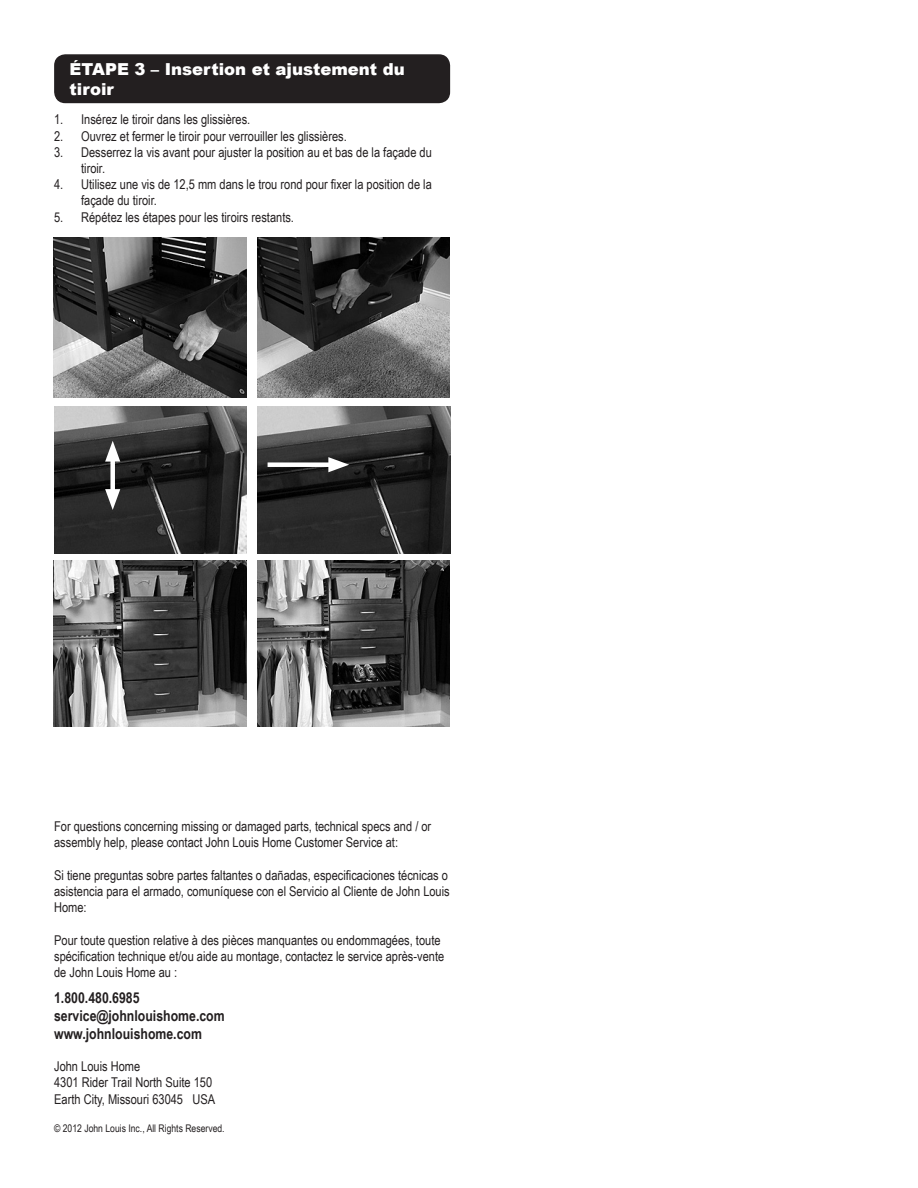
<style>
.page{position:relative;width:918px;height:1188px;background:#fff}
.page>*{position:absolute;margin:0;border:0;box-sizing:border-box;transform-origin:0 0}
.t1{font:900 16.5px/19.8px "Arial";color:#fff}
.t2{font:700 15px "Arial Narrow";color:#231f20}
.t3{font:13.5px/16.2px "Arial Narrow";color:#231f20}
.t4{font:10.5px "Arial Narrow";color:#231f20}
</style>
<div class="page">
<div style="left:55px;top:55px;width:394px;height:47px;background:#231f20;border-radius:10px"></div>
<div style="left:54px;top:54px;width:396px;height:49px;border:2px solid #231f20;border-radius:10px"></div>
<img style="left:257px;top:238px;width:193px;height:160px">
<img style="left:54px;top:238px;width:192px;height:160px">
<img style="left:258px;top:406px;width:192px;height:147px">
<img style="left:54px;top:406px;width:193px;height:147px">
<img style="left:257px;top:560px;width:193px;height:166px">
<img style="left:54px;top:560px;width:192px;height:166px">
<div style="left:110px;top:453px;width:5px;height:44px;background:#fff"></div>
<svg style="left:105px;top:441px;width:15px;height:21px"></svg>
<svg style="left:105px;top:489px;width:15px;height:21px"></svg>
<div style="left:268px;top:462px;width:69px;height:5px;background:#fff"></div>
<svg style="left:328px;top:457px;width:21px;height:15px"></svg>
<p class="t1" style="left:70px;top:59px;width:337px">ÉTAPE 3 – Insertion et ajustement du tiroir</p>
<p class="t3" style="left:54px;top:111px;width:198px">1. Insérez le tiroir dans les glissières.</p>
<p class="t3" style="left:54px;top:127px;width:294px">2. Ouvrez et fermer le tiroir pour verrouiller les glissières.</p>
<p class="t3" style="left:81px;top:143px;width:352px;text-indent:-27px">3. Desserrez la vis avant pour ajuster la position au et bas de la façade du tiroir.</p>
<p class="t3" style="left:81px;top:176px;width:352px;text-indent:-27px">4. Utilisez une vis de 12,5 mm dans le trou rond pour fixer la position de la façade du tiroir.</p>
<p class="t3" style="left:54px;top:208px;width:241px">5. Répétez les étapes pour les tiroirs restants.</p>
<p class="t3" style="left:54px;top:818px;width:379px">For questions concerning missing or damaged parts, technical specs and / or assembly help, please contact John Louis Home Customer Service at:</p>
<p class="t3" style="left:54px;top:866px;width:397px">Si tiene preguntas sobre partes faltantes o dañadas, especificaciones técnicas o asistencia para el armado, comuníquese con el Servicio al Cliente de John Louis<br>Home:</p>
<p class="t3" style="left:54px;top:931px;width:392px">Pour toute question relative à des pièces manquantes ou endommagées, toute spécification technique et/ou aide au montage, contactez le service après-vente de John Louis Home au :</p>
<p class="t2" style="left:54px;top:986px;width:87px">1.800.480.6985</p>
<p class="t2" style="left:54px;top:1004px;width:172px">service@johnlouishome.com</p>
<p class="t2" style="left:54px;top:1022px;width:149px">www.johnlouishome.com</p>
<p class="t3" style="left:54px;top:1058px;width:88px">John Louis Home</p>
<p class="t3" style="left:54px;top:1074px;width:160px">4301 Rider Trail North Suite 150</p>
<p class="t3" style="left:54px;top:1090px;width:163px">Earth City, Missouri 63045 USA</p>
<p class="t4" style="left:54px;top:1121px;width:172px">© 2012 John Louis Inc., All Rights Reserved.</p>
</div>
